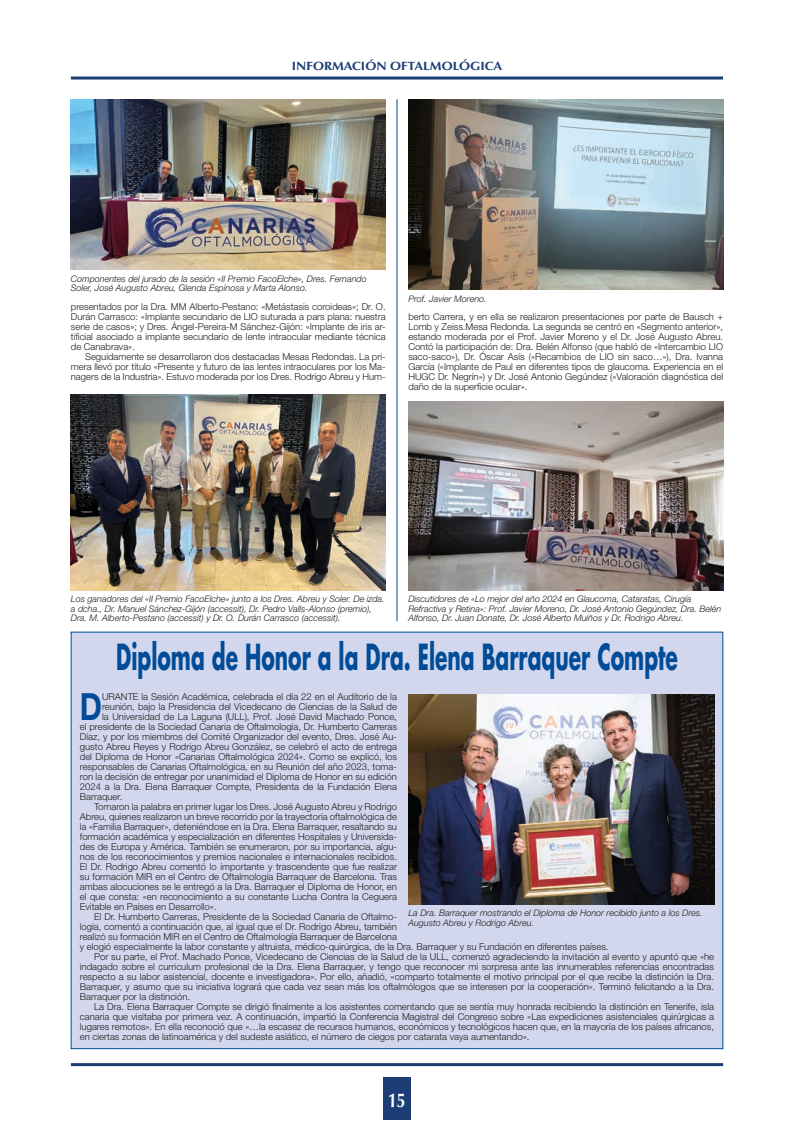
<style>
.page{position:relative;width:794px;height:1134px;background:#fff}
.page>*{position:absolute;margin:0;border:0;box-sizing:border-box;transform-origin:0 0}
.t1{font:700 37.5px "Helvetica Neue LT Std";color:#004c98;scale:.8 1}
.t2{font:700 35px "Futura Std";color:#004c98;scale:.58 1}
.t3{font:700 20px "Optima LT Std";color:#fff;scale:.8 1}
.t4{font:700 12px "Optima LT Std";color:#1c3e75;scale:1.1 1}
.t5{font:300 9.5px/10px "Helvetica Neue LT Std";color:#1d1d1b;text-align:justify}
.t6{font:italic 300 9px/9.5px "Helvetica Neue LT Std";color:#1d1d1b}
</style>
<div class="page">
<div style="left:383px;top:1078px;width:28px;height:42px;background:#1c3e75"></div>
<hr style="left:71px;top:77px;width:652px;height:3px;background:#1c3e75">
<hr style="left:71px;top:1063px;width:652px;height:3px;background:#1c3e75">
<div style="left:71px;top:632px;width:652px;height:417px;background:#d3d7ed"></div>
<img style="left:408px;top:402px;width:315px;height:188px">
<img style="left:71px;top:394px;width:315px;height:197px">
<img style="left:71px;top:99px;width:315px;height:171px">
<img style="left:408px;top:99px;width:315px;height:191px">
<img style="left:408px;top:694px;width:306px;height:210px">
<hr style="left:397px;top:99px;width:1px;height:522px;background:#004c98">
<p class="t4" style="left:292px;top:59px;width:193px">INFORMACIÓN OFTALMOLÓGICA</p>
<p class="t6" style="left:71px;top:274px;width:297px">Componentes del jurado de la sesión «II Premio FacoElche», Dres. Fernando<br>Soler, José Augusto Abreu, Glenda Espinosa y Marta Alonso.</p>
<p class="t5" style="left:71px;top:301px;width:316px">presentados por la Dra. MM Alberto-Pestano: «Metástasis coroideas»; Dr. O.<br>Durán Carrasco: «Implante secundario de LIO suturada a pars plana: nuestra serie de casos»; y Dres. Ángel-Pereira-M Sánchez-Gijón: «Implante de iris ar&shy;tificial asociado a implante secundario de lente intraocular mediante técnica de Canabrava».</p>
<p class="t5" style="left:71px;top:351px;width:316px;text-indent:14px">Seguidamente se desarrollaron dos destacadas Mesas Redondas. La pri&shy;mera llevó por título «Presente y futuro de las lentes intraoculares por los Ma&shy;nagers de la Industria». Estuvo moderada por los Dres. Rodrigo Abreu y Hum-</p>
<p class="t6" style="left:408px;top:294px;width:80px">Prof. Javier Moreno.</p>
<p class="t5" style="left:408px;top:311px;width:316px">berto Carrera, y en ella se realizaron presentaciones por parte de Bausch + Lomb y Zeiss.Mesa Redonda. La segunda se centró en «Segmento anterior», estando moderada por el Prof. Javier Moreno y el Dr. José Augusto Abreu.<br>Contó la participación de: Dra. Belén Alfonso (que habló de «Intercambio LIO saco-saco»), Dr. Óscar Asís («Recambios de LIO sin saco…»), Dra. Ivanna García («Implante de Paul en diferentes tipos de glaucoma. Experiencia en el HUGC Dr. Negrín») y Dr. José Antonio Gegúndez («Valoración diagnóstica del daño de la superficie ocular».</p>
<p class="t6" style="left:71px;top:594px;width:315px">Los ganadores del «II Premio FacoElche» junto a los Dres. Abreu y Soler. De izda. a dcha., Dr. Manuel Sánchez-Gijón (accessit), Dr. Pedro Valls-Alonso (premio),<br>Dra. M. Alberto-Pestano (accessit) y Dr. O. Durán Carrasco (accessit).</p>
<p class="t6" style="left:408px;top:594px;width:314px">Discutidores de «Lo mejor del año 2024 en Glaucoma, Cataratas, Cirugía<br>Refractiva y Retina»: Prof. Javier Moreno, Dr. José Antonio Gegúndez, Dra. Belén<br>Alfonso, Dr. Juan Donate, Dr. José Alberto Muiños y Dr. Rodrigo Abreu.</p>
<h2 class="t2" style="left:116px;top:633px;width:970px">Diploma de Honor a la Dra. Elena Barraquer Compte</h2>
<h1 class="t1" style="left:80px;top:683px;width:29px">D</h1>
<p class="t5" style="left:102px;top:691px;width:296px">URANTE la Sesión Académica, celebrada el día 22 en el Auditorio de la</p>
<p class="t5" style="left:102px;top:701px;width:296px">reunión, bajo la Presidencia del Vicedecano de Ciencias de la Salud de</p>
<p class="t5" style="left:102px;top:711px;width:296px">la Universidad de La Laguna (ULL), Prof. José David Machado Ponce,</p>
<p class="t5" style="left:80px;top:721px;width:318px">el presidente de la Sociedad Canaria de Oftalmología, Dr. Humberto Carreras</p>
<p class="t5" style="left:80px;top:731px;width:318px">Díaz, y por los miembros del Comité Organizador del evento, Dres. José Au-</p>
<p class="t5" style="left:80px;top:741px;width:319px">gusto Abreu Reyes y Rodrigo Abreu González, se celebró el acto de entrega</p>
<p class="t5" style="left:80px;top:751px;width:318px">del Diploma de Honor «Canarias Oftalmológica 2024». Como se explicó, los</p>
<p class="t5" style="left:80px;top:761px;width:319px">responsables de Canarias Oftalmológica, en su Reunión del año 2023, toma-</p>
<p class="t5" style="left:80px;top:771px;width:318px">ron la decisión de entregar por unanimidad el Diploma de Honor en su edición</p>
<p class="t5" style="left:80px;top:781px;width:318px">2024 a la Dra. Elena Barraquer Compte, Presidenta de la Fundación Elena</p>
<p class="t5" style="left:80px;top:791px;width:44px">Barraquer.</p>
<p class="t5" style="left:94px;top:801px;width:304px">Tomaron la palabra en primer lugar los Dres. José Augusto Abreu y Rodrigo</p>
<p class="t5" style="left:80px;top:811px;width:318px">Abreu, quienes realizaron un breve recorrido por la trayectoria oftalmológica de</p>
<p class="t5" style="left:80px;top:821px;width:319px">la «Familia Barraquer», deteniéndose en la Dra. Elena Barraquer, resaltando su</p>
<p class="t5" style="left:80px;top:831px;width:318px">formación académica y especialización en diferentes Hospitales y Universida-</p>
<p class="t5" style="left:80px;top:841px;width:318px">des de Europa y América. También se enumeraron, por su importancia, algu-</p>
<p class="t5" style="left:80px;top:851px;width:318px">nos de los reconocimientos y premios nacionales e internacionales recibidos.</p>
<p class="t5" style="left:80px;top:861px;width:319px">El Dr. Rodrigo Abreu comentó lo importante y trascendente que fue realizar</p>
<p class="t5" style="left:80px;top:871px;width:318px">su formación MIR en el Centro de Oftalmología Barraquer de Barcelona. Tras</p>
<p class="t5" style="left:80px;top:881px;width:318px">ambas alocuciones se le entregó a la Dra. Barraquer el Diploma de Honor, en</p>
<p class="t5" style="left:80px;top:891px;width:318px">el que consta: «en reconocimiento a su constante Lucha Contra la Ceguera</p>
<p class="t5" style="left:80px;top:901px;width:138px">Evitable en Países en Desarrollo».</p>
<p class="t5" style="left:94px;top:911px;width:304px">El Dr. Humberto Carreras, Presidente de la Sociedad Canaria de Oftalmo-</p>
<p class="t5" style="left:80px;top:921px;width:318px">logía, comentó a continuación que, al igual que el Dr. Rodrigo Abreu, también</p>
<p class="t5" style="left:80px;top:931px;width:319px">realizó su formación MIR en el Centro de Oftalmología Barraquer de Barcelona</p>
<p class="t5" style="left:80px;top:941px;width:530px">y elogió especialmente la labor constante y altruista, médico-quirúrgica, de la Dra. Barraquer y su Fundación en diferentes países.</p>
<p class="t5" style="left:94px;top:951px;width:621px">Por su parte, el Prof. Machado Ponce, Vicedecano de Ciencias de la Salud de la ULL, comenzó agradeciendo la invitación al evento y apuntó que «he</p>
<p class="t5" style="left:80px;top:961px;width:635px">indagado sobre el curriculum profesional de la Dra. Elena Barraquer, y tengo que reconocer mi sorpresa ante las innumerables referencias encontradas</p>
<p class="t5" style="left:80px;top:971px;width:635px">respecto a su labor asistencial, docente e investigadora». Por ello, añadió, «comparto totalmente el motivo principal por el que recibe la distinción la Dra.</p>
<p class="t5" style="left:80px;top:981px;width:636px">Barraquer, y asumo que su iniciativa logrará que cada vez sean más los oftalmólogos que se interesen por la cooperación». Terminó felicitando a la Dra.</p>
<p class="t5" style="left:80px;top:991px;width:112px">Barraquer por la distinción.</p>
<p class="t5" style="left:94px;top:1001px;width:621px">La Dra. Elena Barraquer Compte se dirigió finalmente a los asistentes comentando que se sentía muy honrada recibiendo la distinción en Tenerife, isla</p>
<p class="t5" style="left:80px;top:1011px;width:636px">canaria que visitaba por primera vez. A continuación, impartió la Conferencia Magistral del Congreso sobre «Las expediciones asistenciales quirúrgicas a</p>
<p class="t5" style="left:80px;top:1021px;width:635px">lugares remotos». En ella reconoció que «…la escasez de recursos humanos, económicos y tecnológicos hacen que, en la mayoría de los países africanos,</p>
<p class="t5" style="left:80px;top:1031px;width:451px">en ciertas zonas de latinoamérica y del sudeste asiático, el número de ciegos por catarata vaya aumentando».</p>
<p class="t6" style="left:408px;top:908px;width:296px">La Dra. Barraquer mostrando el Diploma de Honor recibido junto a los Dres.<br>Augusto Abreu y Rodrigo Abreu.</p>
<h3 class="t3" style="left:388px;top:1088px;width:24px">15</h3>
</div>
